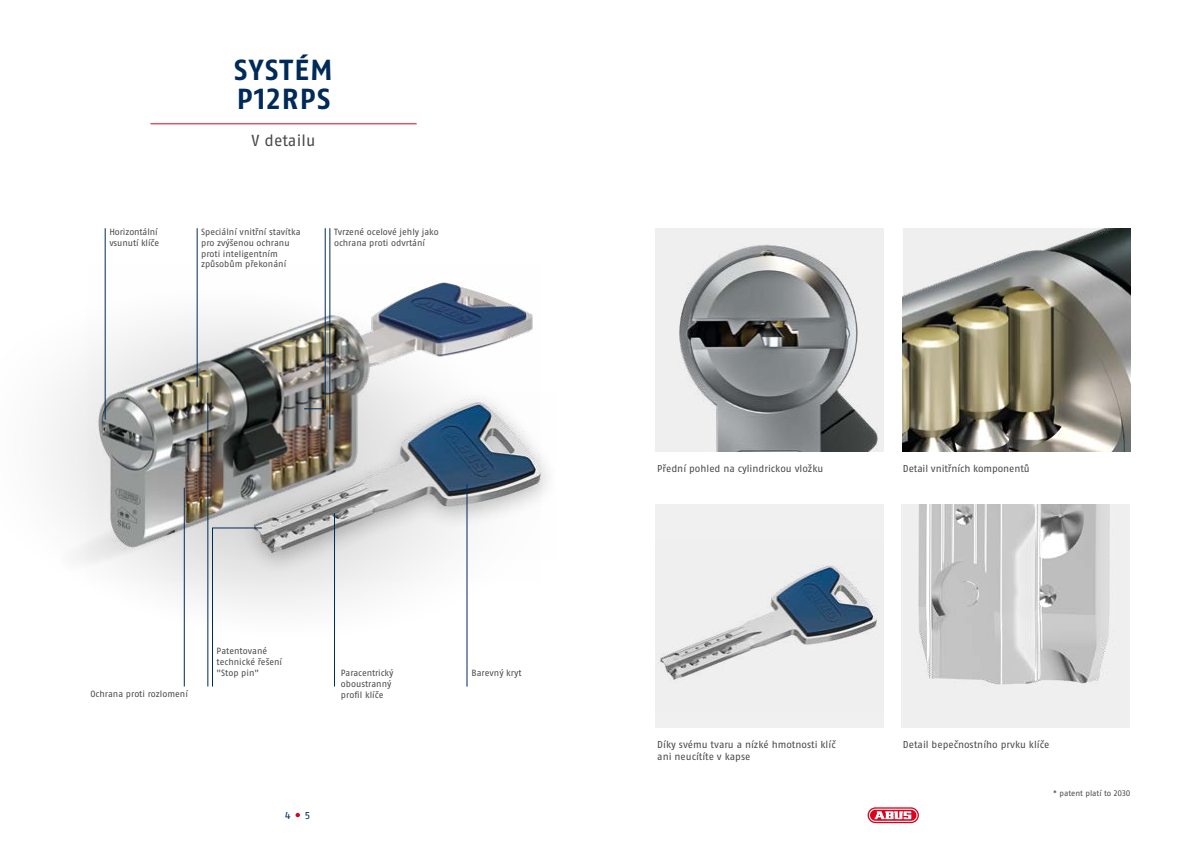
<style>
.page{position:relative;width:1191px;height:842px;background:#fff}
.page>*{position:absolute;margin:0;border:0;box-sizing:border-box;transform-origin:0 0}
.t1{font:700 29px/29.5px "ABUS Fago Pro";letter-spacing:.05em;color:#002a58}
.t2{font:16px "ABUS Fago Pro";letter-spacing:.01em;color:#494948}
.t3{font:10px/12px "ABUS Fago Pro";color:#494948}
.t4{font:10px "ABUS Fago Pro";color:#002a58}
.t5{font:9px/10.8px "ABUS Fago Pro";color:#494948}
.t6{font:8px "ABUS Fago Pro";letter-spacing:-.005em;color:#494948}
</style>
<div class="page">
<hr style="left:150px;top:123px;width:267px;height:1px;background:#db021d">
<svg style="left:52px;top:229px;width:416px;height:458px"></svg>
<svg style="left:52px;top:447px;width:270px;height:159px;fill:#f6f6f6"></svg>
<img style="left:88px;top:264px;width:447px;height:317px">
<div style="left:237px;top:389px;width:323px;height:187px;background:#000;opacity:.24"></div>
<img style="left:237px;top:391px;width:318px;height:169px">
<hr style="left:105px;top:228px;width:1px;height:192px;background:#002a58">
<hr style="left:197px;top:228px;width:1px;height:159px;background:#002a58">
<hr style="left:207px;top:393px;width:1px;height:293px;background:#002a58">
<hr style="left:184px;top:488px;width:1px;height:198px;background:#002a58">
<svg style="left:211px;top:527px;width:52px;height:160px"></svg>
<hr style="left:334px;top:513px;width:1px;height:173px;background:#002a58">
<hr style="left:329px;top:228px;width:1px;height:202px;background:#002a58">
<svg style="left:303px;top:228px;width:23px;height:182px"></svg>
<div style="left:656px;top:505px;width:228px;height:223px;background:#f1f0f1"></div>
<img style="left:656px;top:228px;width:228px;height:223px">
<img style="left:902px;top:229px;width:228px;height:223px">
<img style="left:901px;top:505px;width:228px;height:223px">
<img style="left:658px;top:565px;width:220px;height:115px">
<hr style="left:466px;top:484px;width:1px;height:203px;background:#002a58">
<svg style="left:867px;top:807px;width:52px;height:16px"></svg>
<svg style="left:869px;top:809px;width:48px;height:13px"></svg>
<svg style="left:295px;top:813px;width:5px;height:4px"></svg>
<h1 class="t1" style="left:234px;top:55px;width:100px">SYSTÉM<br>P12RPS</h1>
<h2 class="t2" style="left:252px;top:131px;width:65px">V detailu</h2>
<p class="t5" style="left:109px;top:227px;width:51px">Horizontální vsunutí klíče</p>
<p class="t5" style="left:201px;top:226px;width:101px">Speciální vnitřní stavítka pro zvýšenou ochranu proti inteligentním způsobům překonání</p>
<p class="t5" style="left:334px;top:227px;width:106px">Tvrzené ocelové jehly jako ochrana proti odvrtání</p>
<p class="t5" style="left:90px;top:688px;width:99px">Ochrana proti rozlomení</p>
<p class="t5" style="left:217px;top:646px;width:67px">Patentované technické řešení "Stop pin"</p>
<p class="t5" style="left:341px;top:668px;width:54px">Paracentrický oboustranný profil klíče</p>
<p class="t4" style="left:285px;top:809px;width:7px">4</p>
<p class="t4" style="left:305px;top:809px;width:7px">5</p>
<p class="t5" style="left:471px;top:667px;width:52px">Barevný kryt</p>
<p class="t3" style="left:657px;top:463px;width:168px">Přední pohled na cylindrickou vložku</p>
<p class="t3" style="left:903px;top:463px;width:128px">Detail vnitřních komponentů</p>
<p class="t3" style="left:657px;top:738px;width:180px">Díky svému tvaru a nízké hmotnosti klíč ani neucítíte v kapse</p>
<p class="t3" style="left:903px;top:739px;width:148px">Detail bepečnostního prvku klíče</p>
<p class="t6" style="left:1053px;top:788px;width:79px">* patent platí to 2030</p>
</div>
